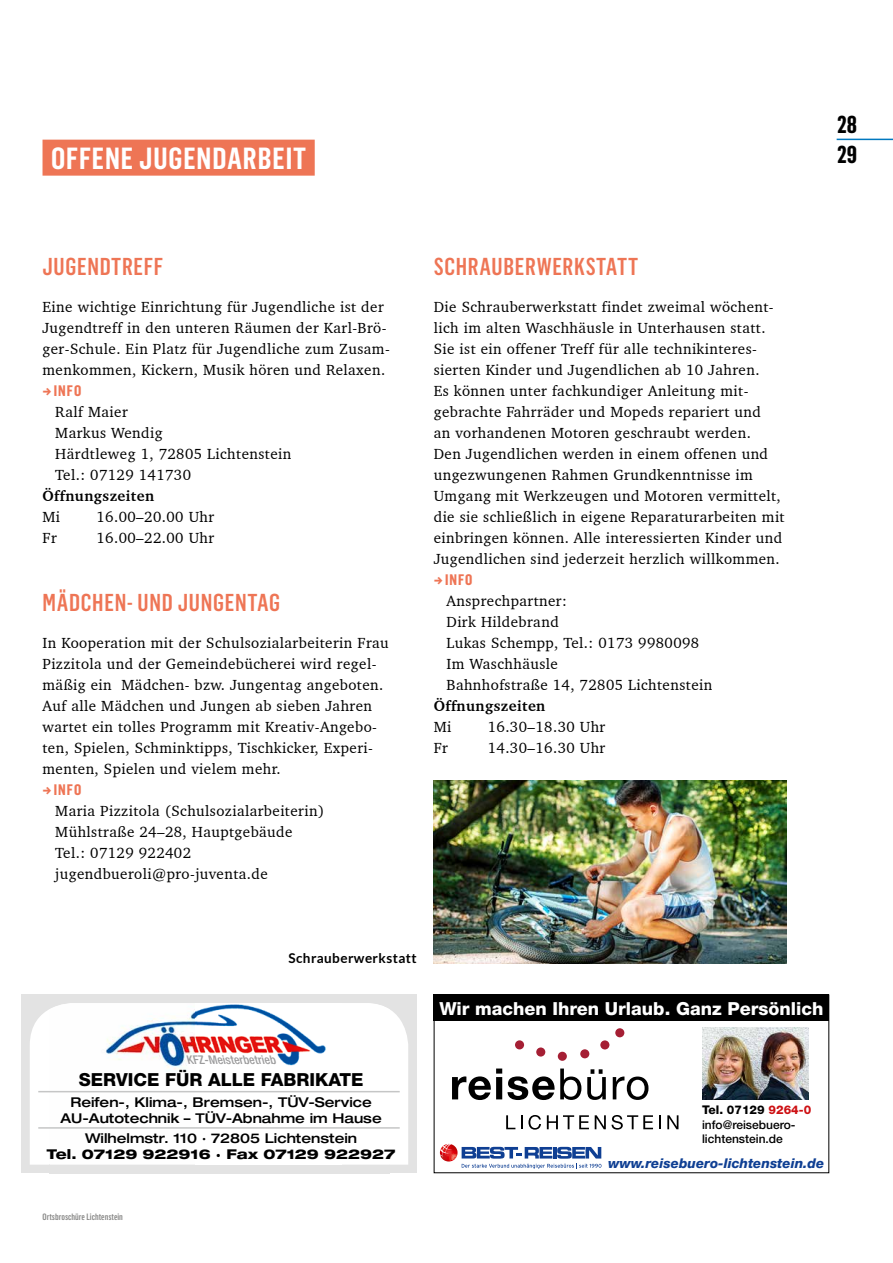
<style>
.page{position:relative;width:893px;height:1263px;background:#fff}
.page>*{position:absolute;margin:0;border:0;box-sizing:border-box;transform-origin:0 0}
.t1{font:600 30px "Flama Condensed";letter-spacing:.03em;color:#fff}
.t2{font:500 24px "Flama Condensed";letter-spacing:.03em;color:#ee7555}
.t3{font:700 24px/30px "Flama Condensed";color:#000}
.t4{font:800 18px "Helvetica Neue";color:#fff}
.t5{font:800 18px "Helvetica Neue";color:#000}
.t6{font:15px/21px "Charter BT Pro";letter-spacing:.03em;color:#000}
.t7{font:700 15px "Charter BT Pro";letter-spacing:.03em;color:#000}
.t8{font:700 15px "Flama Condensed";letter-spacing:.07em;color:#ee7555}
.t9{font:500 expanded 13.5px/16.2px "Helvetica Neue";color:#000;text-align:center}
.t10{font:italic 800 13.5px "Helvetica Neue";color:#0f3f93}
.t11{font:800 expanded 13.5px "Helvetica Neue";color:#000}
.t12{font:700 13.5px "Lato";letter-spacing:.03em;color:#000}
.t13{font:500 12px/14.4px "Helvetica Neue";color:#000}
.t14{font:italic 500 condensed 12px "Helvetica Neue";color:#9c9c9d}
.t15{font:500 9px "Flama Condensed";color:#878786}
.s1{font-size:21px}
.s2{font-weight:800}
.s3{font-weight:800;color:#cd1013}
</style>
<div class="page">
<div style="left:43px;top:140px;width:272px;height:36px;background:#ee7555"></div>
<img style="left:434px;top:780px;width:353px;height:184px">
<hr style="left:837px;top:139px;width:56px;height:1px;background:#0078bf">
<svg style="left:452px;top:1068px;width:129px;height:32px"></svg>
<svg style="left:587px;top:1069px;width:19px;height:31px"></svg>
<svg style="left:613px;top:1076px;width:35px;height:24px"></svg>
<svg style="left:506px;top:1115px;width:9px;height:14px"></svg>
<svg style="left:521px;top:1115px;width:1px;height:14px"></svg>
<svg style="left:528px;top:1115px;width:13px;height:14px"></svg>
<svg style="left:547px;top:1115px;width:42px;height:14px"></svg>
<svg style="left:595px;top:1115px;width:11px;height:14px"></svg>
<svg style="left:612px;top:1115px;width:41px;height:14px"></svg>
<svg style="left:659px;top:1115px;width:2px;height:14px"></svg>
<svg style="left:667px;top:1115px;width:11px;height:14px"></svg>
<div style="left:515px;top:1040px;width:9px;height:9px;background:#a51f34;border-radius:50%"></div>
<div style="left:558px;top:1052px;width:9px;height:9px;background:#a51f34;border-radius:50%"></div>
<div style="left:536px;top:1047px;width:9px;height:9px;background:#a51f34;border-radius:50%"></div>
<div style="left:580px;top:1049px;width:9px;height:9px;background:#a51f34;border-radius:50%"></div>
<div style="left:600px;top:1040px;width:9px;height:9px;background:#a51f34;border-radius:50%"></div>
<div style="left:615px;top:1028px;width:9px;height:9px;background:#a51f34;border-radius:50%"></div>
<svg style="left:440px;top:1144px;width:161px;height:25px"></svg>
<img style="left:702px;top:1028px;width:107px;height:72px">
<div style="left:434px;top:994px;width:395px;height:27px;background:#000"></div>
<div style="left:434px;top:994px;width:395px;height:179px;border:1px solid #000"></div>
<div style="left:21px;top:994px;width:396px;height:179px;background:#e3e3e3"></div>
<div style="left:30px;top:1010px;width:378px;height:154px;background:#fff"></div>
<img style="left:49px;top:1003px;width:341px;height:162px">
<hr style="left:38px;top:1091px;width:362px;height:1px;background:#c5c6c6">
<hr style="left:38px;top:1127px;width:362px;height:2px;background:#c5c6c6">
<h1 class="t1" style="left:51px;top:139px;width:257px">OFFENE JUGENDARBEIT</h1>
<h2 class="t3" style="left:837px;top:109px;width:21px">28<br>29</h2>
<h2 class="t2" style="left:43px;top:251px;width:122px">JUGENDTREFF</h2>
<p class="t6" style="left:43px;top:296px;width:349px">Eine wichtige Einrichtung für Jugendliche ist der Jugendtreff in den unteren Räumen der Karl-Brö&shy;ger-Schule. Ein Platz für Jugendliche zum Zusam&shy;menkommen, Kickern, Musik hören und Relaxen.</p>
<p class="t8" style="left:43px;top:381px;width:40px"><span class="s1">→</span>INFO</p>
<p class="t6" style="left:55px;top:401px;width:238px">Ralf Maier<br>Markus Wendig<br>Härdtleweg 1, 72805 Lichtenstein<br>Tel.: 07129 141730</p>
<p class="t7" style="left:43px;top:486px;width:113px">Öffnungszeiten</p>
<p class="t6" style="left:43px;top:506px;width:19px">Mi</p>
<p class="t6" style="left:97px;top:506px;width:119px">16.00–20.00 Uhr</p>
<p class="t6" style="left:43px;top:527px;width:16px">Fr</p>
<p class="t6" style="left:97px;top:527px;width:119px">16.00–22.00 Uhr</p>
<h2 class="t2" style="left:43px;top:587px;width:239px">MÄDCHEN- UND JUNGENTAG</h2>
<p class="t6" style="left:43px;top:632px;width:348px">In Kooperation mit der Schulsozialarbeiterin Frau Pizzitola und der Gemeindebücherei wird regel&shy;mäßig ein Mädchen- bzw. Jungentag angeboten.<br>Auf alle Mädchen und Jungen ab sieben Jahren wartet ein tolles Programm mit Kreativ-Angebo&shy;ten, Spielen, Schminktipps, Tischkicker, Experi&shy;menten, Spielen und vielem mehr.</p>
<p class="t8" style="left:43px;top:780px;width:40px"><span class="s1">→</span>INFO</p>
<p class="t6" style="left:55px;top:800px;width:271px">Maria Pizzitola (Schulsozialarbeiterin)<br>Mühlstraße 24–28, Hauptgebäude<br>Tel.: 07129 922402 jugendbueroli@pro-juventa.de</p>
<h2 class="t2" style="left:434px;top:251px;width:206px">SCHRAUBERWERKSTATT</h2>
<p class="t6" style="left:434px;top:296px;width:352px">Die Schrauberwerkstatt findet zweimal wöchent&shy;lich im alten Waschhäusle in Unterhausen statt.<br>Sie ist ein offener Treff für alle technikinteres&shy;sierten Kinder und Jugendlichen ab 10 Jahren.<br>Es können unter fachkundiger Anleitung mit&shy;gebrachte Fahrräder und Mopeds repariert und<br>an vorhandenen Motoren geschraubt werden.<br>Den Jugendlichen werden in einem offenen und ungezwungenen Rahmen Grundkenntnisse im Umgang mit Werkzeugen und Motoren vermittelt, die sie schließlich in eigene Reparaturarbeiten mit einbringen können. Alle interessierten Kinder und Jugendlichen sind jederzeit herzlich willkommen.</p>
<p class="t8" style="left:434px;top:570px;width:40px"><span class="s1">→</span>INFO</p>
<p class="t6" style="left:446px;top:590px;width:267px">Ansprechpartner:<br>Dirk Hildebrand<br>Lukas Schempp, Tel.: 0173 9980098<br>Im Waschhäusle<br>Bahnhofstraße 14, 72805 Lichtenstein</p>
<p class="t7" style="left:434px;top:696px;width:113px">Öffnungszeiten</p>
<p class="t6" style="left:434px;top:716px;width:19px">Mi</p>
<p class="t6" style="left:488px;top:716px;width:119px">16.30–18.30 Uhr</p>
<p class="t6" style="left:434px;top:737px;width:16px">Fr</p>
<p class="t6" style="left:488px;top:737px;width:119px">14.30–16.30 Uhr</p>
<p class="t12" style="left:288px;top:950px;width:130px">Schrauberwerkstatt</p>
<p class="t14" style="left:188px;top:1053px;width:94px">KFZ-Meisterbetrieb</p>
<p class="t5" style="left:79px;top:1069px;width:286px">SERVICE FÜR ALLE FABRIKATE</p>
<p class="t9" style="left:60px;top:1093px;width:323px">Reifen-, Klima-, Bremsen-, TÜV-Service<br>AU-Autotechnik – TÜV-Abnahme im Hause</p>
<p class="t9" style="left:85px;top:1130px;width:274px">Wilhelmstr. 110 · 72805 Lichtenstein</p>
<p class="t11" style="left:47px;top:1146px;width:350px">Tel. 07129 922916 · Fax 07129 922927</p>
<p class="t15" style="left:43px;top:1211px;width:82px">Ortsbroschüre Lichtenstein</p>
<p class="t4" style="left:440px;top:997px;width:385px">Wir machen Ihren Urlaub. Ganz Persönlich</p>
<p class="t13" style="left:702px;top:1103px;width:111px"><span class="s2">Tel. 07129</span> <span class="s3">9264-0 </span>info@reisebuero&shy;lichtenstein.de</p>
<p class="t10" style="left:608px;top:1155px;width:217px">www.reisebuero-lichtenstein.de</p>
</div>
